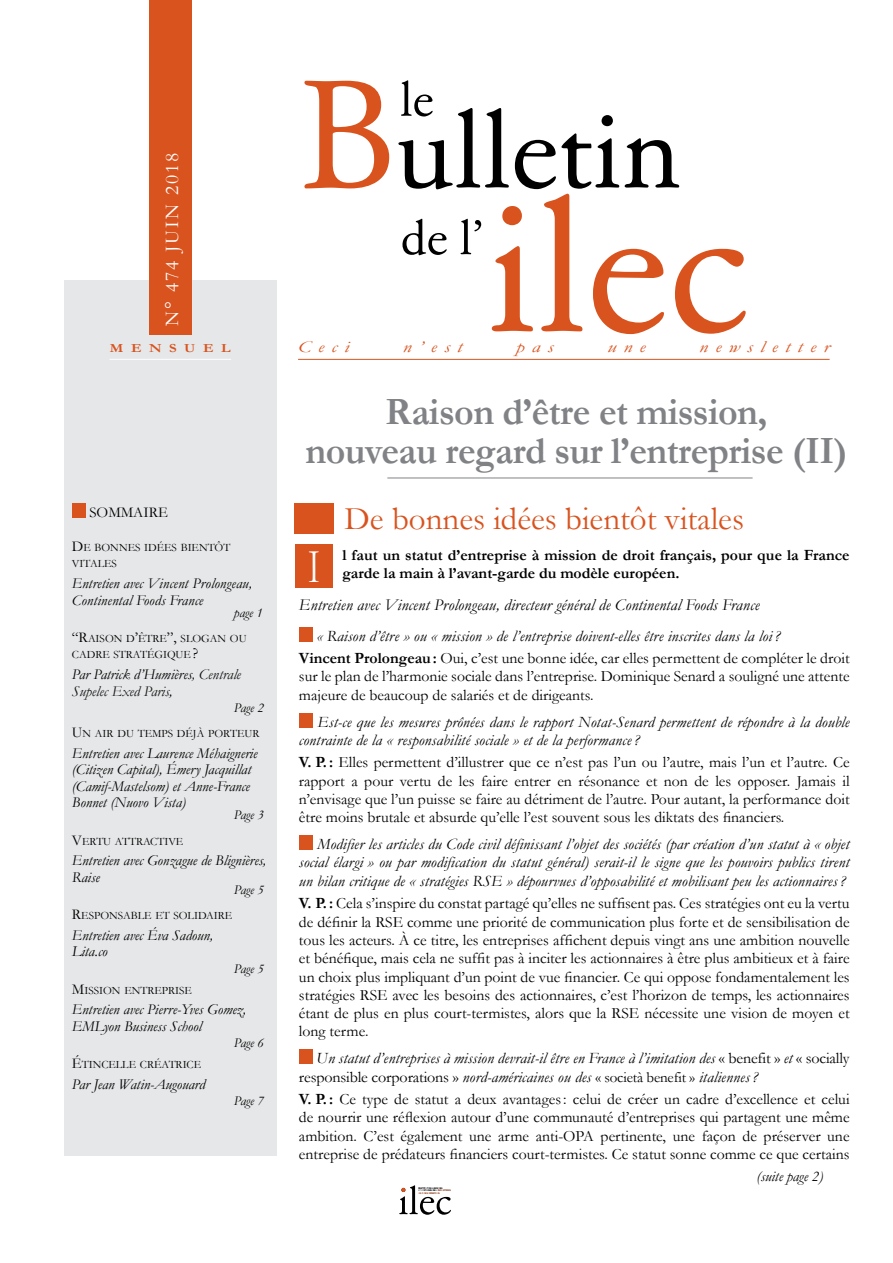
<style>
.page{position:relative;width:893px;height:1263px;background:#fff}
.page>*{position:absolute;margin:0;border:0;box-sizing:border-box;transform-origin:0 0}
.t1{font:48.9px "Garamond";color:#fff;scale:.65 1}
.t2{font:700 39px/39px "Garamond";letter-spacing:-.015em;color:#808285;text-align:center}
.t3{font:33px "Garamond";color:#d9531e}
.t4{font:19.5px "Garamond";letter-spacing:.1em;color:#fff}
.t5{font:italic 16.5px "Garamond";letter-spacing:.01em;color:#000}
.t6{font:italic 16.35px "Garamond";letter-spacing:.35em;color:#d9531e;scale:1.26 1}
.t7{font:15.75px/18.3px "Garamond";color:#000;text-align:justify}
.t8{font:italic 15.75px/18.3px "Garamond";letter-spacing:.01em;color:#000}
.t9{font:700 15.75px/18.3px "Garamond";color:#000}
.t10{font:italic 15px/16.5px "Garamond";color:#000}
.t11{font:italic 15px/16.5px "Garamond";color:#141414}
.t12{font:15px "Garamond";color:#000}
.t13{font:14.25px "Verdana";color:#000}
.t14{font:italic 13.5px "Garamond";color:#000}
.t15{font:700 12.3px "Garamond";letter-spacing:.505em;color:#d9531e;scale:1.2 1}
.t16{font:11.25px/16.5px "Garamond";color:#000}
.t17{font:2.1px/2.5px "Verdana";color:#000}
.s1{font-size:15px}
.s2{color:#000}
.s3{font-weight:700;font-style:normal}
.s4{font-style:normal}
.s5{font-weight:700}
.s6{font-style:normal;font-size:15px}
.s7{color:#d9531e}
</style>
<div class="page">
<div style="left:64px;top:280px;width:213px;height:875px;background:#e6e7e8"></div>
<hr style="left:109px;top:359px;width:122px;height:1px;background:#fff">
<hr style="left:298px;top:359px;width:532px;height:1px;background:#d9531e">
<svg style="left:304px;top:81px;width:85px;height:107px"></svg>
<svg style="left:398px;top:80px;width:348px;height:254px"></svg>
<svg style="left:399px;top:1185px;width:52px;height:30px"></svg>
<div style="left:149px;top:0;width:43px;height:334px;background:#d9531e"></div>
<div style="left:294px;top:503px;width:40px;height:31px;background:#d9531e"></div>
<hr style="left:387px;top:478px;width:366px;height:1px;background:#808285">
<div style="left:299px;top:627px;width:14px;height:15px;background:#d9531e"></div>
<div style="left:299px;top:713px;width:14px;height:15px;background:#d9531e"></div>
<div style="left:299px;top:835px;width:14px;height:15px;background:#d9531e"></div>
<div style="left:299px;top:1049px;width:14px;height:15px;background:#d9531e"></div>
<div style="left:295px;top:544px;width:37px;height:43px;background:#d9531e"></div>
<div style="left:72px;top:503px;width:14px;height:15px;background:#d9531e"></div>
<p class="t4" style="left:161px;top:326px;width:174px;rotate:-90deg">N° 474 JUIN 2018</p>
<p class="t15" style="left:110px;top:341px;width:102px">MENSUEL</p>
<p class="t6" style="left:298px;top:338px;width:42px">Ceci</p>
<p class="t6" style="left:403px;top:338px;width:49px">n’est</p>
<p class="t6" style="left:516px;top:338px;width:31px">pas</p>
<p class="t6" style="left:607px;top:338px;width:32px">une</p>
<p class="t6" style="left:699px;top:338px;width:105px">newsletter</p>
<p class="t12" style="left:89px;top:504px;width:54px">so mmaire</p>
<p class="t16" style="left:72px;top:539px;width:160px"><span class="s1">D</span>E BONNES IDÉES BIENTÔT<br>VITALES</p>
<p class="t10" style="left:72px;top:575px;width:182px">Entretien avec Vincent Prolongeau,<br>Continental Foods France</p>
<p class="t14" style="left:234px;top:604px;width:30px">page 1</p>
<p class="t16" style="left:72px;top:630px;width:176px"><span class="s1">“R</span>AISON D<span class="s1">’</span>ÊTRE<span class="s1">”,</span> SLOGAN OU<br>CADRE STRATÉGIQUE <span class="s1">?</span></p>
<p class="t11" style="left:72px;top:666px;width:171px"><span class="s2">Par Patrick d’Humières</span>, Centrale<br>Supelec Exed Paris<span class="s2">,</span></p>
<p class="t14" style="left:234px;top:699px;width:31px">Page 2</p>
<p class="t16" style="left:72px;top:725px;width:189px"><span class="s1">U</span>N AIR DU TEMPS DÉJÀ PORTEUR</p>
<p class="t10" style="left:72px;top:745px;width:187px">Entretien avec Laurence Méhaignerie (Citizen Capital), Émery Jacquillat (Camif-Mastelsom) et Anne-France Bonnet (Nuovo Vista)</p>
<p class="t14" style="left:234px;top:807px;width:31px">Page 3</p>
<p class="t16" style="left:72px;top:833px;width:113px"><span class="s1">V</span>ERTU ATTRACTIVE</p>
<p class="t10" style="left:72px;top:852px;width:196px">Entretien avec Gonzague de Blignières,<br>Raise</p>
<p class="t14" style="left:234px;top:882px;width:31px">Page 5</p>
<p class="t16" style="left:72px;top:907px;width:162px"><span class="s1">R</span>ESPONSABLE ET SOLIDAIRE</p>
<p class="t10" style="left:72px;top:927px;width:143px">Entretien avec Éva Sadoun,<br>Lita.co</p>
<p class="t14" style="left:234px;top:961px;width:31px">Page 5</p>
<p class="t16" style="left:72px;top:982px;width:121px"><span class="s1">M</span>ISSION ENTREPRISE</p>
<p class="t10" style="left:72px;top:1001px;width:176px">Entretien avec Pierre-Yves Gomez,<br>EMLyon Business School</p>
<p class="t14" style="left:234px;top:1035px;width:31px">Page 6</p>
<p class="t16" style="left:72px;top:1056px;width:131px"><span class="s1">É</span>TINCELLE CRÉATRICE</p>
<p class="t10" style="left:72px;top:1076px;width:135px">Par Jean Watin-Augouard</p>
<p class="t14" style="left:234px;top:1093px;width:31px">Page 7</p>
<h2 class="t2" style="left:305px;top:392px;width:543px">Raison d’être et mission,<br>nouveau regard sur l’entreprise (II)</h2>
<h3 class="t3" style="left:345px;top:499px;width:401px">De bonnes idées bientôt vitales</h3>
<p class="t9" style="left:342px;top:546px;width:509px">l faut un statut d’entreprise à mission de droit français, pour que la France garde la main à l’avant-garde du modèle européen.</p>
<p class="t5" style="left:299px;top:594px;width:462px">Entretien avec Vincent Prolongeau, directeur général de Continental Foods France</p>
<p class="t8" style="left:299px;top:624px;width:552px;line-height:22.5px;text-indent:18px"><span class="s1">«</span> Raison d’être » ou « mission » de l’entreprise doivent-elles être inscrites dans la loi?<br><span class="s3">Vincent Prolongeau:</span> <span class="s4">Oui, c’est une bonne idée, car elles permettent de compléter le droit</span></p>
<p class="t7" style="left:299px;top:667px;width:552px">sur le plan de l’harmonie sociale dans l’entreprise. Dominique Senard a souligné une attente majeure de beaucoup de salariés et de dirigeants.</p>
<p class="t8" style="left:299px;top:712px;width:552px;text-indent:19px">Est-ce que les mesures prônées dans le rapport Notat-Senard permettent de répondre à la double contrainte de la « responsabilité sociale » et de la performance?</p>
<p class="t7" style="left:299px;top:753px;width:552px"><span class="s5">V. P.:</span> Elles permettent d’illustrer que ce n’est pas l’un ou l’autre, mais l’un et l’autre. Ce rapport a pour vertu de les faire entrer en résonance et non de les opposer. Jamais il n’envisage que l’un puisse se faire au détriment de l’autre. Pour autant, la performance doit être moins brutale et absurde qu’elle l’est souvent sous les diktats des financiers.</p>
<p class="t8" style="left:299px;top:835px;width:552px;text-align:justify;text-indent:18px">Modifier les articles du Code civil définissant l’objet des sociétés (par création d’un statut à « objet social élargi » ou par modification du statut général) serait-il le signe que les pouvoirs publics tirent un bilan critique de « stratégies RSE » dépourvues d’opposabilité et mobilisant peu les actionnaires?</p>
<p class="t7" style="left:299px;top:894px;width:552px"><span class="s5">V. P.:</span> Cela s’inspire du constat partagé qu’elles ne suffisent pas. Ces stratégies ont eu la vertu de définir la RSE comme une priorité de communication plus forte et de sensibilisation de tous les acteurs. À ce titre, les entreprises affichent depuis vingt ans une ambition nouvelle et bénéfique, mais cela ne suffit pas à inciter les actionnaires à être plus ambitieux et à faire un choix plus impliquant d’un point de vue financier. Ce qui oppose fondamentalement les stratégies RSE avec les besoins des actionnaires, c’est l’horizon de temps, les actionnaires étant de plus en plus court-termistes, alors que la RSE nécessite une vision de moyen et long terme.</p>
<p class="t8" style="left:299px;top:1049px;width:552px;text-indent:17px">Un statut d’entreprises à mission devrait-il être en France à l’imitation des <span class="s4">« benefit »</span> et <span class="s4">« socially responsible corporations »</span> nord-américaines ou des <span class="s6">« società benefit »</span> italiennes?</p>
<p class="t7" style="left:299px;top:1090px;width:552px"><span class="s5">V. P.:</span> Ce type de statut a deux avantages: celui de créer un cadre d’excellence et celui de nourrir une réflexion autour d’une communauté d’entreprises qui partagent une même ambition. C’est également une arme anti-OPA pertinente, une façon de préserver une entreprise de prédateurs financiers court-termistes. Ce statut sonne comme ce que certains</p>
<h1 class="t1" style="left:308px;top:537px;width:19px">I</h1>
<p class="t13" style="left:361px;top:1085px;width:13px">O</p>
<p class="t13" style="left:343px;top:1102px;width:11px">S</p>
<p class="t13" style="left:386px;top:1102px;width:12px">U</p>
<p class="t17" style="left:418px;top:1187px;width:34px">INSTITUT DE LIAISONS<br>ET D’ÉTUDES DES <span class="s7">INDUSTRIES<br>DE CONSOMMATION</span></p>
<p class="t10" style="left:757px;top:1168px;width:68px">(suite page 2)</p>
</div>
